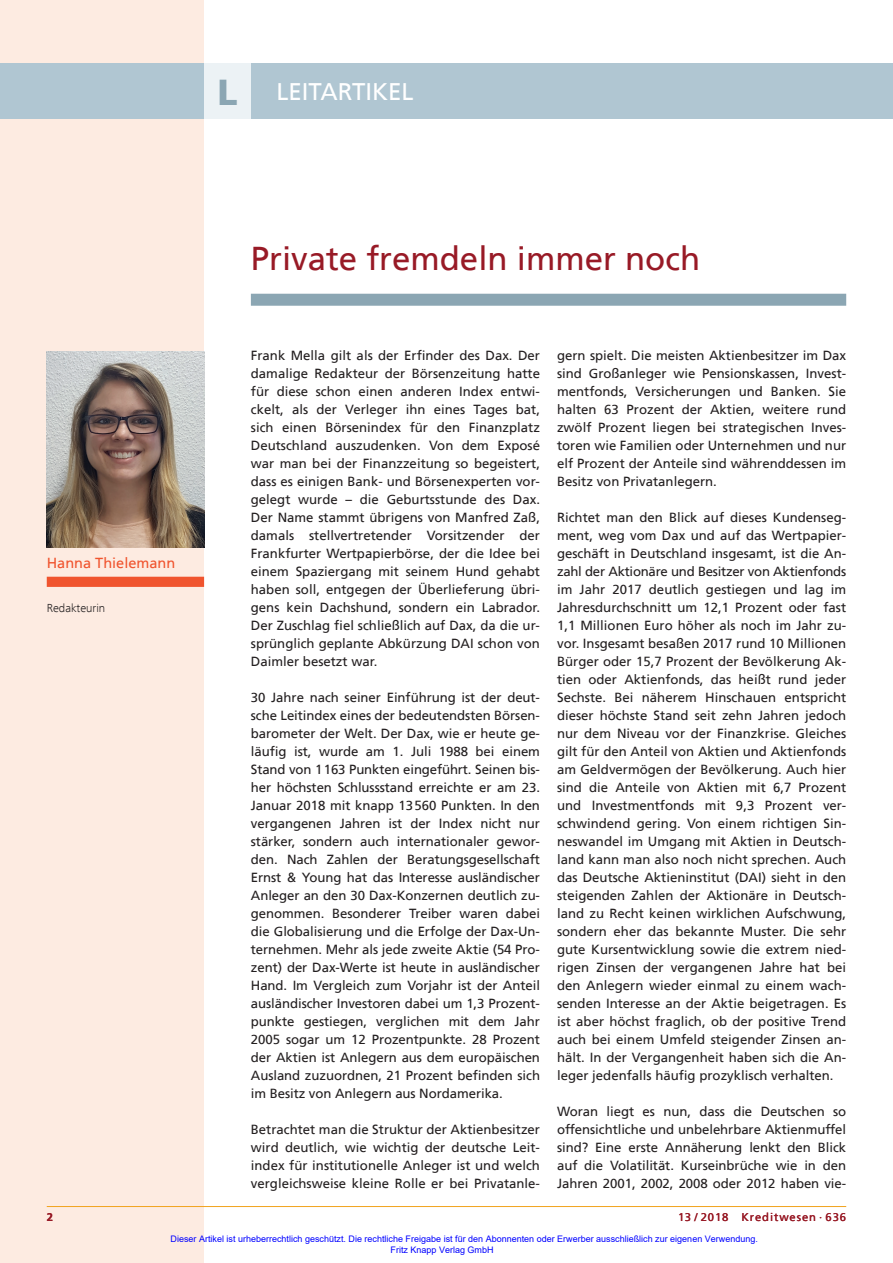
<style>
.page{position:relative;width:893px;height:1263px;background:#fff}
.page>*{position:absolute;margin:0;border:0;box-sizing:border-box;transform-origin:0 0}
.t1{font:33px "Frutiger";color:#981a26}
.t2{font:24px "Frutiger";color:#fff}
.t3{font:14.55px "Frutiger";color:#f0542e}
.t4{font:13.2px/18px "Frutiger";color:#231f20;text-align:justify}
.t5{font:300 12px "Frutiger Next Com";color:#231f20}
.t6{font:11.25px "Frutiger";letter-spacing:.08em;color:#981a26}
.t7{font:700 11.25px "Frutiger";color:#981a26}
.t8{font:9px/10.8px "Arial";color:#00f}
.s1{font-weight:900;font-size:36px;color:#8ba6b3}
</style>
<div class="page">
<div style="left:0;top:0;width:204px;height:1263px;background:#fdebe1"></div>
<div style="left:0;top:64px;width:893px;height:55px;background:#b0c6d2"></div>
<div style="left:204px;top:64px;width:47px;height:55px;background:#ecf2f5"></div>
<hr style="left:47px;top:1206px;width:799px;height:1px;background:#f1a31e">
<div style="left:251px;top:294px;width:595px;height:12px;background:#8ba6b3"></div>
<div style="left:47px;top:577px;width:157px;height:10px;background:#f0542e"></div>
<img style="left:47px;top:351px;width:157px;height:197px">
<h2 class="t2" style="left:217px;top:81px;width:197px"><span class="s1">L</span> LEITARTIKEL</h2>
<p class="t3" style="left:47px;top:556px;width:130px">Hanna Thielemann</p>
<p class="t5" style="left:47px;top:601px;width:60px">Redakteurin</p>
<h1 class="t1" style="left:251px;top:244px;width:451px">Private fremdeln immer noch</h1>
<p class="t4" style="left:251px;top:347px;width:291px">Frank Mella gilt als der Erfinder des Dax. Der damalige Redakteur der Börsenzeitung hatte für diese schon einen anderen Index entwi&shy;ckelt, als der Verleger ihn eines Tages bat, sich einen Börsenindex für den Finanzplatz Deutschland auszudenken. Von dem Exposé war man bei der Finanzzeitung so begeistert, dass es einigen Bank- und Börsenexperten vor&shy;gelegt wurde – die Geburtsstunde des Dax.<br>Der Name stammt übrigens von Manfred Zaß, damals stellvertretender Vorsitzender der Frankfurter Wertpapierbörse, der die Idee bei einem Spaziergang mit seinem Hund gehabt haben soll, entgegen der Überlieferung übri&shy;gens kein Dachshund, sondern ein Labrador.<br>Der Zuschlag fiel schließlich auf Dax, da die ur&shy;sprünglich geplante Abkürzung DAI schon von Daimler besetzt war.</p>
<p class="t4" style="left:251px;top:689px;width:291px">30 Jahre nach seiner Einführung ist der deut&shy;sche Leitindex eines der bedeutendsten Börsen&shy;barometer der Welt. Der Dax, wie er heute ge&shy;läufig ist, wurde am 1. Juli 1988 bei einem Stand von 1163 Punkten eingeführt. Seinen bis&shy;her höchsten Schlussstand erreichte er am 23.<br>Januar 2018 mit knapp 13560 Punkten. In den vergangenen Jahren ist der Index nicht nur stärker, sondern auch internationaler gewor&shy;den. Nach Zahlen der Beratungsgesellschaft Ernst &amp; Young hat das Interesse ausländischer Anleger an den 30 Dax-Konzernen deutlich zu&shy;genommen. Besonderer Treiber waren dabei die Globalisierung und die Erfolge der Dax-Un&shy;ternehmen. Mehr als jede zweite Aktie (54 Pro&shy;zent) der Dax-Werte ist heute in ausländischer Hand. Im Vergleich zum Vorjahr ist der Anteil ausländischer Investoren dabei um 1,3 Prozent&shy;punkte gestiegen, verglichen mit dem Jahr 2005 sogar um 12 Prozentpunkte. 28 Prozent der Aktien ist Anlegern aus dem europäischen Ausland zuzuordnen, 21 Prozent befinden sich im Besitz von Anlegern aus Nordamerika.</p>
<p class="t4" style="left:251px;top:1121px;width:291px">Betrachtet man die Struktur der Aktienbesitzer wird deutlich, wie wichtig der deutsche Leit&shy;index für institutionelle Anleger ist und welch vergleichsweise kleine Rolle er bei Privatanle-</p>
<p class="t4" style="left:557px;top:347px;width:291px">gern spielt. Die meisten Aktienbesitzer im Dax sind Großanleger wie Pensionskassen, Invest&shy;mentfonds, Versicherungen und Banken. Sie halten 63 Prozent der Aktien, weitere rund zwölf Prozent liegen bei strategischen Inves&shy;toren wie Familien oder Unternehmen und nur elf Prozent der Anteile sind währenddessen im Besitz von Privatanlegern.</p>
<p class="t4" style="left:557px;top:509px;width:291px">Richtet man den Blick auf dieses Kundenseg&shy;ment, weg vom Dax und auf das Wertpapier&shy;geschäft in Deutschland insgesamt, ist die An&shy;zahl der Aktionäre und Besitzer von Aktienfonds im Jahr 2017 deutlich gestiegen und lag im Jahresdurchschnitt um 12,1 Prozent oder fast 1,1 Millionen Euro höher als noch im Jahr zu&shy;vor. Insgesamt besaßen 2017 rund 10 Millionen Bürger oder 15,7 Prozent der Bevölkerung Ak&shy;tien oder Aktienfonds, das heißt rund jeder Sechste. Bei näherem Hinschauen entspricht dieser höchste Stand seit zehn Jahren jedoch nur dem Niveau vor der Finanzkrise. Gleiches gilt für den Anteil von Aktien und Aktienfonds am Geldvermögen der Bevölkerung. Auch hier sind die Anteile von Aktien mit 6,7 Prozent und Investmentfonds mit 9,3 Prozent ver&shy;schwindend gering. Von einem richtigen Sin&shy;neswandel im Umgang mit Aktien in Deutsch&shy;land kann man also noch nicht sprechen. Auch das Deutsche Aktieninstitut (DAI) sieht in den steigenden Zahlen der Aktionäre in Deutsch&shy;land zu Recht keinen wirklichen Aufschwung, sondern eher das bekannte Muster. Die sehr gute Kursentwicklung sowie die extrem nied&shy;rigen Zinsen der vergangenen Jahre hat bei den Anlegern wieder einmal zu einem wach&shy;senden Interesse an der Aktie beigetragen. Es ist aber höchst fraglich, ob der positive Trend auch bei einem Umfeld steigender Zinsen an&shy;hält. In der Vergangenheit haben sich die An&shy;leger jedenfalls häufig prozyklisch verhalten.</p>
<p class="t4" style="left:557px;top:1103px;width:291px">Woran liegt es nun, dass die Deutschen so offensichtliche und unbelehrbare Aktienmuffel sind? Eine erste Annäherung lenkt den Blick auf die Volatilität. Kurseinbrüche wie in den Jahren 2001, 2002, 2008 oder 2012 haben vie-</p>
<p class="t7" style="left:47px;top:1211px;width:8px">2</p>
<p class="t6" style="left:678px;top:1211px;width:170px">13 / 2018 Kreditwesen · 636</p>
<p class="t8" style="left:391px;top:1233px;width:369px;text-indent:-220px">Dieser Artikel ist urheberrechtlich geschützt. Die rechtliche Freigabe ist für den Abonnenten oder Erwerber ausschließlich zur eigenen Verwendung.<br>Fritz Knapp Verlag GmbH</p>
</div>
